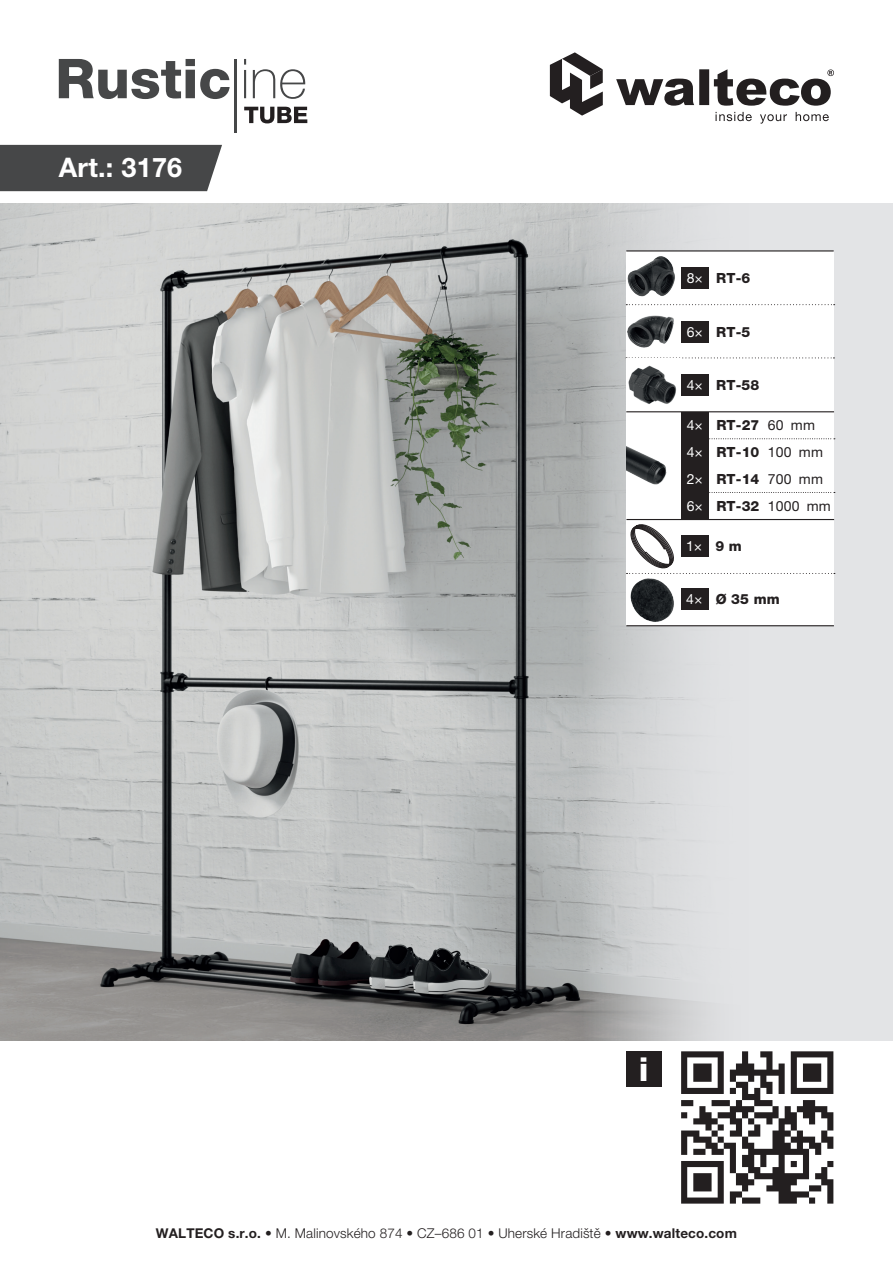
<style>
.page{position:relative;width:893px;height:1263px;background:#fff}
.page>*{position:absolute;margin:0;border:0;box-sizing:border-box;transform-origin:0 0}
.t1{font:33px "Helvetica Neue CE Heavy";color:#fff}
.t2{font:700 27px "Helvetica Neue CE";letter-spacing:.01em;color:#fff}
.t3{font:13.95px/27px "Helvetica Neue CE Heavy";letter-spacing:.01em;color:#231f20}
.t4{font:13.95px/27px "Helvetica Neue CE";letter-spacing:.01em;color:#231f20}
.t5{font:13.95px/27px "Helvetica Neue CE";color:#fff}
.t6{font:13.5px "Helvetica Neue CE Light";letter-spacing:.01em;color:#231f20}
.s1{font-family:"Helvetica Neue CE Heavy";color:#231f20}
.s2{font-family:"Helvetica Neue CE";color:#fff}
.s3{font-family:"Helvetica Neue CE";font-weight:700}
</style>
<div class="page">
<img style="left:0;top:204px;width:580px;height:837px">
<svg style="left:580px;top:204px;width:313px;height:837px;background:#d7d8da"></svg>
<svg style="left:550px;top:52px;width:284px;height:72px"></svg>
<svg style="left:59px;top:59px;width:171px;height:40px"></svg>
<hr style="left:235px;top:59px;width:2px;height:73px;background:#464748">
<hr style="left:244px;top:70px;width:2px;height:28px;background:#464748">
<svg style="left:244px;top:59px;width:2px;height:6px"></svg>
<svg style="left:253px;top:69px;width:53px;height:30px"></svg>
<svg style="left:244px;top:107px;width:63px;height:16px"></svg>
<div style="left:0;top:145px;width:222px;height:46px;background:#464748"></div>
<div style="left:626px;top:1051px;width:36px;height:36px;background:#231f20"></div>
<svg style="left:681px;top:1051px;width:152px;height:152px"></svg>
<div style="left:626px;top:251px;width:208px;height:375px;background:#fff"></div>
<div style="left:681px;top:374px;width:28px;height:22px;background:#231f20"></div>
<div style="left:681px;top:267px;width:28px;height:22px;background:#231f20"></div>
<div style="left:681px;top:321px;width:28px;height:22px;background:#231f20"></div>
<img style="left:626px;top:251px;width:52px;height:46px">
<img style="left:626px;top:305px;width:51px;height:43px">
<svg style="left:626px;top:304px;width:209px;height:1px"></svg>
<svg style="left:626px;top:357px;width:208px;height:1px"></svg>
<hr style="left:626px;top:250px;width:208px;height:1px;background:#231f20">
<hr style="left:626px;top:411px;width:208px;height:1px;background:#231f20">
<svg style="left:626px;top:522px;width:209px;height:52px"></svg>
<div style="left:681px;top:588px;width:28px;height:22px;background:#231f20"></div>
<hr style="left:626px;top:625px;width:208px;height:1px;background:#231f20">
<div style="left:681px;top:466px;width:28px;height:53px;background:#231f20"></div>
<img style="left:626px;top:446px;width:41px;height:39px">
<img style="left:628px;top:365px;width:49px;height:39px">
<svg style="left:709px;top:492px;width:126px;height:1px"></svg>
<div style="left:681px;top:412px;width:28px;height:54px;background:#231f20"></div>
<svg style="left:709px;top:438px;width:126px;height:1px"></svg>
<hr style="left:626px;top:519px;width:208px;height:1px;background:#231f20">
<img style="left:631px;top:578px;width:43px;height:44px">
<h2 class="t2" style="left:59px;top:152px;width:125px">Art.: 3176</h2>
<p class="t5" style="left:687px;top:264px;width:18px">8×</p>
<p class="t3" style="left:716px;top:265px;width:36px">RT-6</p>
<p class="t5" style="left:687px;top:318px;width:18px">6×</p>
<p class="t3" style="left:716px;top:319px;width:36px">RT-5</p>
<p class="t5" style="left:687px;top:372px;width:18px">4×</p>
<p class="t3" style="left:716px;top:372px;width:45px">RT-58</p>
<p class="t3" style="left:716px;top:412px;width:45px">RT-27<br>RT-10</p>
<p class="t5" style="left:687px;top:412px;width:18px">4×<br>4×</p>
<p class="t4" style="left:768px;top:412px;width:57px">60 mm<br>100 mm</p>
<p class="t3" style="left:716px;top:466px;width:45px">RT-14<br>RT-32</p>
<p class="t5" style="left:687px;top:465px;width:18px">2×<br>6×</p>
<p class="t4" style="left:768px;top:465px;width:64px">700 mm<br>1000 mm</p>
<p class="t5" style="left:686px;top:532px;width:57px">1× <span class="s1">9 m</span></p>
<p class="t3" style="left:686px;top:586px;width:95px"><span class="s2">4×</span> Ø 35 mm</p>
<h1 class="t1" style="left:639px;top:1051px;width:11px">i</h1>
<p class="t6" style="left:156px;top:1225px;width:582px"><span class="s3">WALTECO s.r.o.</span> • M. Malinovského 874 • CZ–686 01 • Uherské Hradiště • <span class="s3">www.walteco.com</span></p>
</div>
